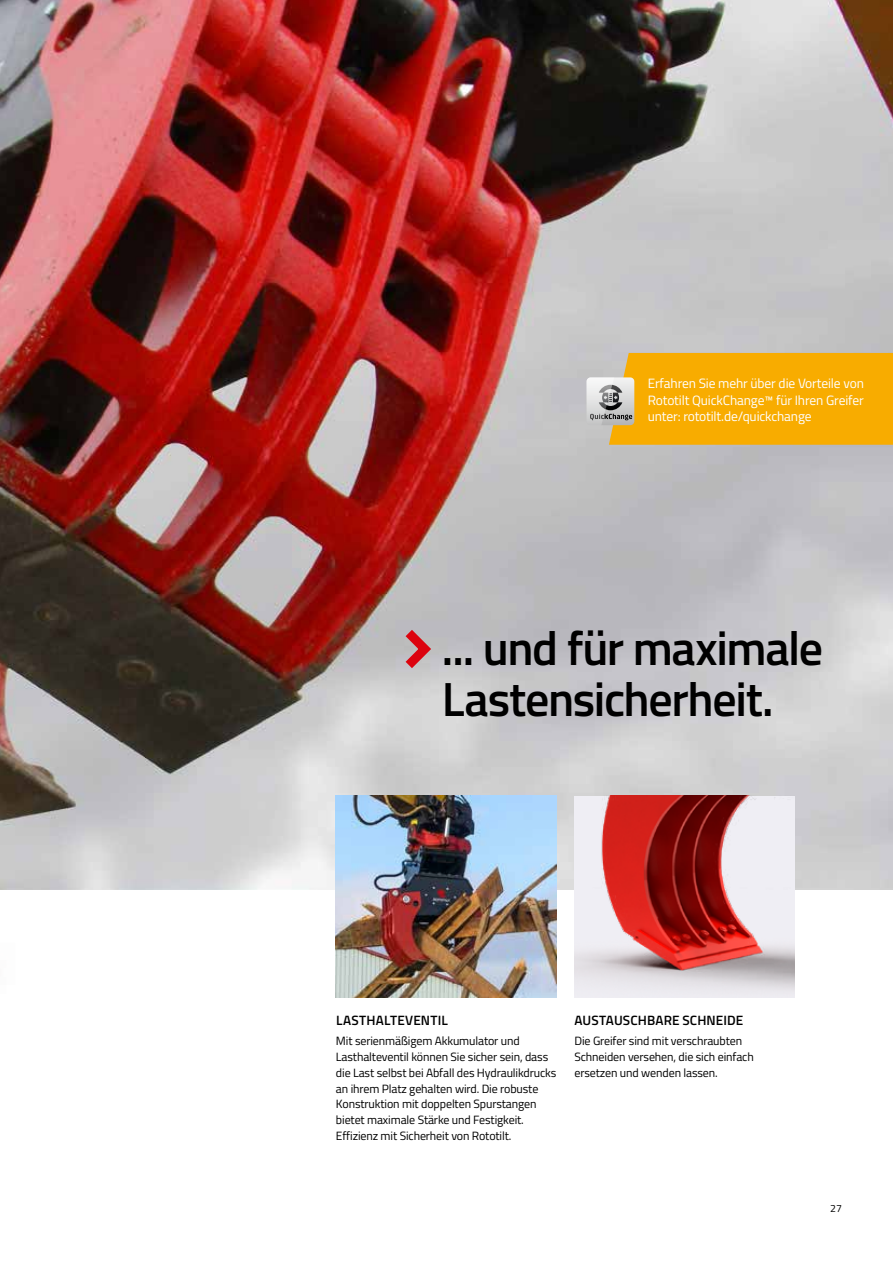
<style>
.page{position:relative;width:893px;height:1263px;background:#fff}
.page>*{position:absolute;margin:0;border:0;box-sizing:border-box;transform-origin:0 0}
.t1{font:600 48px/51px "Titillium Web";letter-spacing:-.03em;color:#000}
.t2{font:13.5px/16.5px "Titillium Web";letter-spacing:-.01em;color:#fff;text-align:justify}
.t3{font:600 13.5px "Titillium Web";letter-spacing:.01em;color:#000}
.t4{font:12px/15.8px "Titillium Web";letter-spacing:-.01em;color:#000}
.t5{font:10.5px "Titillium Web";color:#000}
</style>
<div class="page">
<img style="left:0;top:0;width:893px;height:889px">
<img style="left:0;top:754px;width:35px;height:136px">
<img style="left:336px;top:796px;width:220px;height:201px">
<img style="left:574px;top:796px;width:221px;height:201px">
<svg style="left:396px;top:620px;width:41px;height:58px;background:#c49fa3"></svg>
<svg style="left:587px;top:353px;width:306px;height:92px;background:#f0ae19"></svg>
<p class="t2" style="left:648px;top:375px;width:218px">Erfahren Sie mehr über die Vorteile von Rototilt QuickChange™ für Ihren Greifer unter: rototilt.de/quickchange</p>
<h1 class="t1" style="left:442px;top:620px;width:383px">... und für maximale<br>Lastensicherheit.</h1>
<p class="t3" style="left:336px;top:1010px;width:113px">LASTHALTEVENTIL</p>
<p class="t4" style="left:336px;top:1033px;width:222px">Mit serienmäßigem Akkumulator und Lasthalteventil können Sie sicher sein, dass die Last selbst bei Abfall des Hydraulikdrucks an ihrem Platz gehalten wird. Die robuste Konstruktion mit doppelten Spurstangen bietet maximale Stärke und Festigkeit.<br>Effizienz mit Sicherheit von Rototilt.</p>
<p class="t3" style="left:574px;top:1010px;width:170px">AUSTAUSCHBARE SCHNEIDE</p>
<p class="t4" style="left:574px;top:1033px;width:181px">Die Greifer sind mit verschraubten<br>Schneiden versehen, die sich einfach ersetzen und wenden lassen.</p>
<p class="t5" style="left:830px;top:1201px;width:13px">27</p>
</div>
